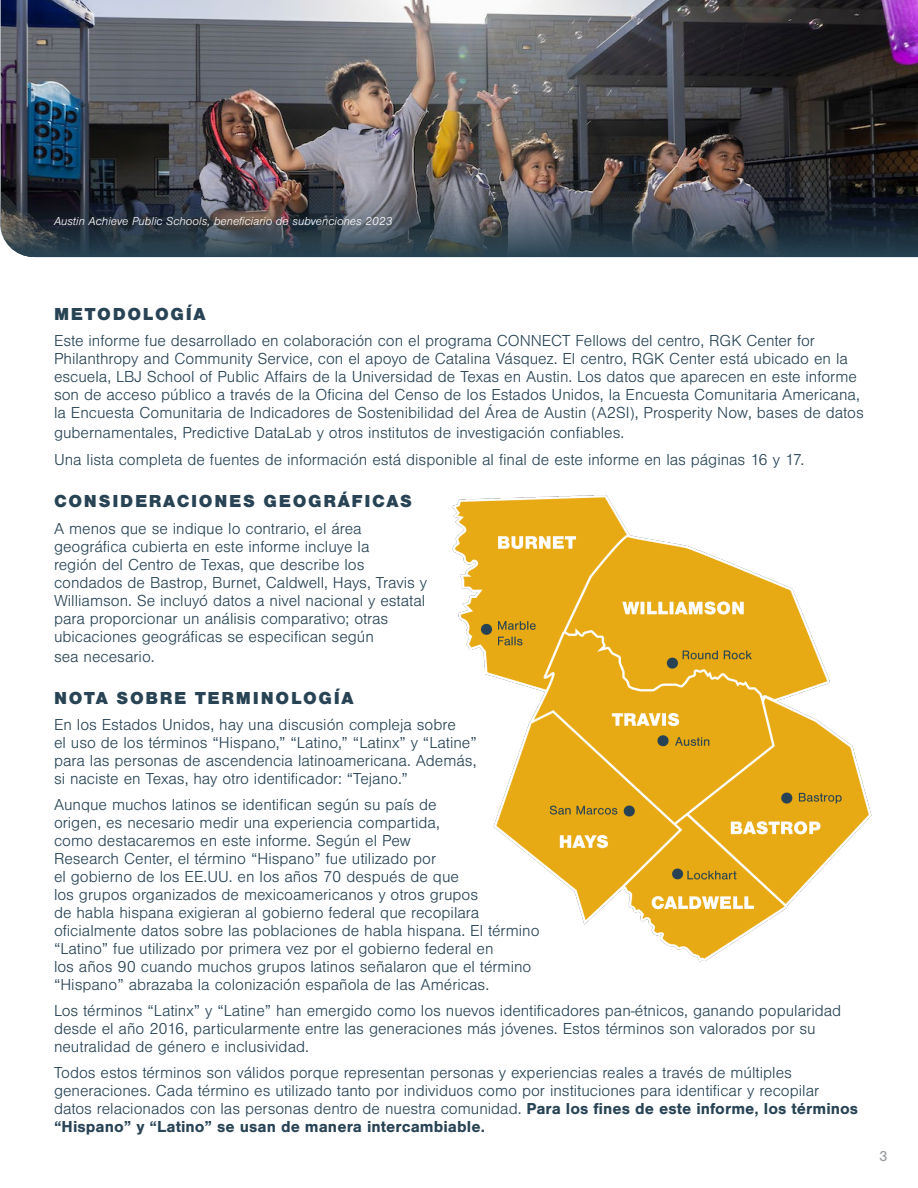
<style>
.page{position:relative;width:918px;height:1188px;background:#fff}
.page>*{position:absolute;margin:0;border:0;box-sizing:border-box;transform-origin:0 0}
.t1{font:900 18px "Foundation Sans";letter-spacing:.09em;color:#274354}
.t2{font:300 16.5px/18px "Foundation Sans";color:#274354}
.t3{font:15px "Foundation Sans";color:#979a9c}
.t4{font:italic 300 12px "Foundation Sans";color:#fff}
.s1{font-weight:700}
</style>
<div class="page">
<img style="left:452px;top:495px;width:420px;height:467px">
<img style="left:1px;top:0;width:917px;height:184px">
<svg style="left:0;top:184px;width:918px;height:73px;background:#3d454f"></svg>
<p class="t4" style="left:54px;top:214px;width:340px">Austin Achieve Public Schools, beneficiario de subvenciones 2023</p>
<p class="t1" style="left:54px;top:303px;width:153px">METODOLOGÍA</p>
<p class="t2" style="left:54px;top:332px;width:811px">Este informe fue desarrollado en colaboración con el programa CONNECT Fellows del centro, RGK Center for Philanthropy and Community Service, con el apoyo de Catalina Vásquez. El centro, RGK Center está ubicado en la escuela, LBJ School of Public Affairs de la Universidad de Texas en Austin. Los datos que aparecen en este informe son de acceso público a través de la Oficina del Censo de los Estados Unidos, la Encuesta Comunitaria Americana, la Encuesta Comunitaria de Indicadores de Sostenibilidad del Área de Austin (A2SI), Prosperity Now, bases de datos</p>
<p class="t2" style="left:54px;top:419px;width:752px;line-height:27.6px">gubernamentales, Predictive DataLab y otros institutos de investigación confiables.<br>Una lista completa de fuentes de información está disponible al final de este informe en las páginas 16 y 17.</p>
<p class="t1" style="left:54px;top:491px;width:359px">CONSIDERACIONES GEOGRÁFICAS</p>
<p class="t2" style="left:54px;top:520px;width:375px">A menos que se indique lo contrario, el área geográfica cubierta en este informe incluye la<br>región del Centro de Texas, que describe los condados de Bastrop, Burnet, Caldwell, Hays, Travis y Williamson. Se incluyó datos a nivel nacional y estatal para proporcionar un análisis comparativo; otras ubicaciones geográficas se especifican según</p>
<p class="t2" style="left:54px;top:648px;width:102px">sea necesario.</p>
<p class="t1" style="left:54px;top:687px;width:301px">NOTA SOBRE TERMINOLOGÍA</p>
<p class="t2" style="left:54px;top:716px;width:424px">En los Estados Unidos, hay una discusión compleja sobre<br>el uso de los términos “Hispano,” “Latino,” “Latinx” y “Latine” para las personas de ascendencia latinoamericana. Además, si naciste en Texas, hay otro identificador: “Tejano.”</p>
<p class="t2" style="left:54px;top:796px;width:487px">Aunque muchos latinos se identifican según su país de<br>origen, es necesario medir una experiencia compartida,<br>como destacaremos en este informe. Según el Pew<br>Research Center, el término “Hispano” fue utilizado por<br>el gobierno de los EE.UU. en los años 70 después de que<br>los grupos organizados de mexicoamericanos y otros grupos<br>de habla hispana exigieran al gobierno federal que recopilara oficialmente datos sobre las poblaciones de habla hispana. El término “Latino” fue utilizado por primera vez por el gobierno federal en<br>los años 90 cuando muchos grupos latinos señalaron que el término “Hispano” abrazaba la colonización española de las Américas.</p>
<p class="t2" style="left:54px;top:1002px;width:789px">Los términos “Latinx” y “Latine” han emergido como los nuevos identificadores pan-étnicos, ganando popularidad desde el año 2016, particularmente entre las generaciones más jóvenes. Estos términos son valorados por su neutralidad de género e inclusividad.</p>
<p class="t2" style="left:54px;top:1064px;width:806px">Todos estos términos son válidos porque representan personas y experiencias reales a través de múltiples generaciones. Cada término es utilizado tanto por individuos como por instituciones para identificar y recopilar datos relacionados con las personas dentro de nuestra comunidad. <span class="s1">Para los fines de este informe, los términos “Hispano” y “Latino” se usan de manera intercambiable.</span></p>
<p class="t3" style="left:879px;top:1148px;width:10px">3</p>
</div>
